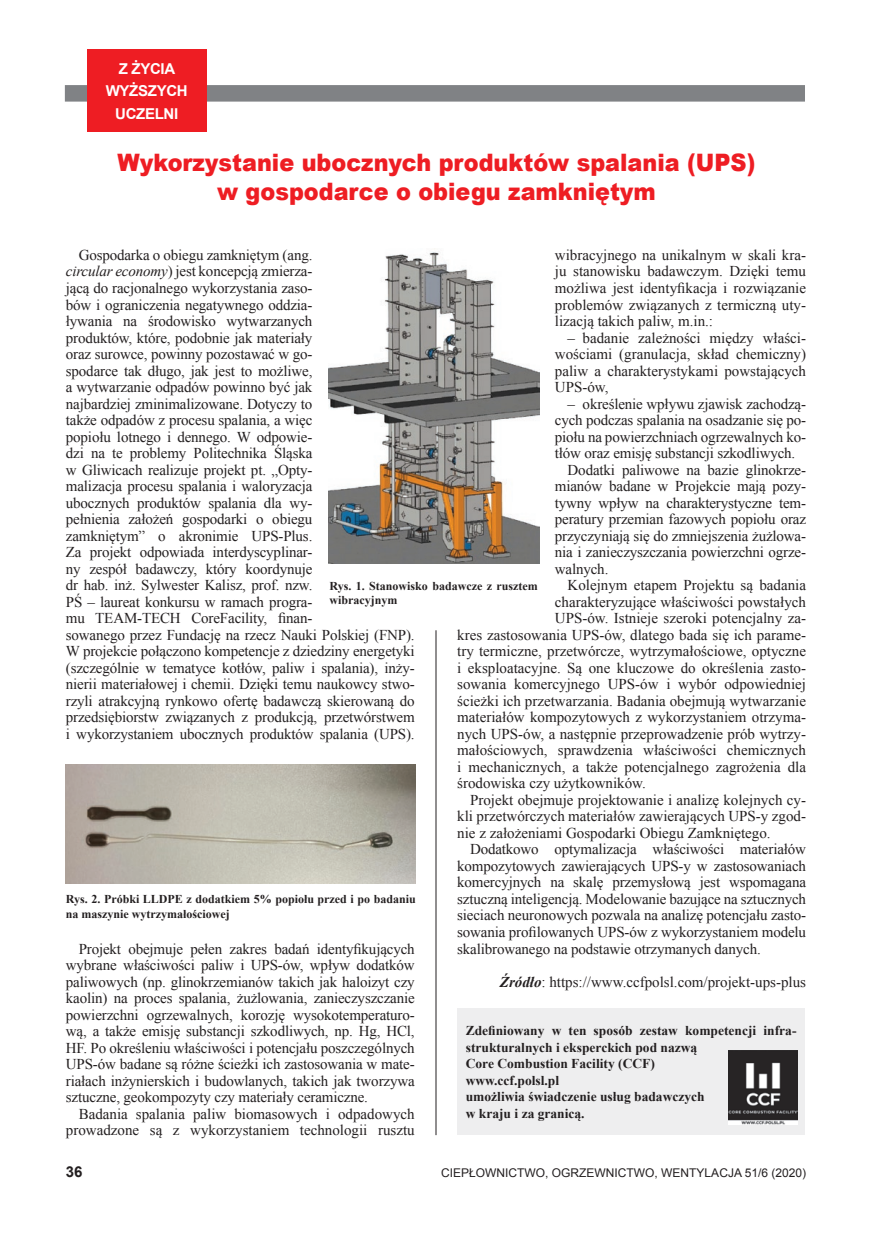
<style>
.page{position:relative;width:872px;height:1234px;background:#fff}
.page>*{position:absolute;margin:0;border:0;box-sizing:border-box;transform-origin:0 0}
.t1{font:900 24px/28.5px "Arial";color:#ee1d23;text-align:center;scale:.93 1}
.t2{font:15px/16.5px "Times New Roman";letter-spacing:-.01em;color:#231f20;text-align:justify}
.t3{font:700 15px/22.5px "Arial";letter-spacing:-.02em;color:#fff;text-align:center}
.t4{font:700 15px "Arial";color:#231f20}
.t5{font:700 13.5px/16.5px "Times New Roman";color:#231f20}
.t6{font:700 12px/14.2px "Times New Roman";color:#231f20}
.t7{font:12px "Arial";color:#231f20}
.s1{font-weight:700;font-style:italic}
.s2{font-style:italic}
</style>
<div class="page">
<hr style="left:435px;top:630px;width:1px;height:504px;background:#231f20">
<div style="left:65px;top:85px;width:740px;height:17px;background:#808285"></div>
<div style="left:87px;top:49px;width:119px;height:83px;background:#ee1d23"></div>
<img style="left:328px;top:248px;width:211px;height:315px">
<img style="left:66px;top:764px;width:350px;height:119px">
<div style="left:457px;top:1008px;width:348px;height:126px;background:#eeeeef"></div>
<img style="left:728px;top:1050px;width:69px;height:74px">
<p class="t3" style="left:106px;top:57px;width:84px">Z ŻYCIA<br>WYŻSZYCH<br>UCZELNI</p>
<h1 class="t1" style="left:118px;top:148px;width:687px">Wykorzystanie ubocznych produktów spalania (UPS) w gospodarce o obiegu zamkniętym</h1>
<p class="t2" style="left:555px;top:246px;width:253px">wibracyjnego na unikalnym w skali kra&shy;ju stanowisku badawczym. Dzięki temu możliwa jest identyfikacja i rozwiązanie problemów związanych z termiczną uty&shy;lizacją takich paliw, m.in.:</p>
<p class="t2" style="left:555px;top:329px;width:253px;text-indent:13px">‒ badanie zależności między właści&shy;wościami (granulacja, skład chemiczny) paliw a charakterystykami powstających UPS-ów,</p>
<p class="t2" style="left:567px;top:395px;width:240px">‒ określenie wpływu zjawisk zachodzą-</p>
<p class="t2" style="left:555px;top:411px;width:253px">cych podczas spalania na osadzanie się po-</p>
<p class="t2" style="left:555px;top:428px;width:253px">piołu na powierzchniach ogrzewalnych ko-</p>
<p class="t2" style="left:555px;top:444px;width:242px">tłów oraz emisję substancji szkodliwych.</p>
<p class="t2" style="left:567px;top:461px;width:240px">Dodatki paliwowe na bazie glinokrze-</p>
<p class="t2" style="left:555px;top:477px;width:253px">mianów badane w Projekcie mają pozy-</p>
<p class="t2" style="left:555px;top:494px;width:253px">tywny wpływ na charakterystyczne tem-</p>
<p class="t2" style="left:555px;top:510px;width:253px">peratury przemian fazowych popiołu oraz</p>
<p class="t2" style="left:555px;top:527px;width:253px">przyczyniają się do zmniejszenia żużlowa-</p>
<p class="t2" style="left:555px;top:543px;width:253px">nia i zanieczyszczania powierzchni ogrze-</p>
<p class="t2" style="left:555px;top:560px;width:55px">walnych.</p>
<p class="t2" style="left:567px;top:576px;width:240px">Kolejnym etapem Projektu są badania</p>
<p class="t2" style="left:555px;top:593px;width:253px">charakteryzujące właściwości powstałych</p>
<p class="t2" style="left:555px;top:609px;width:253px">UPS-ów. Istnieje szeroki potencjalny za-</p>
<p class="t2" style="left:457px;top:626px;width:350px">kres zastosowania UPS-ów, dlatego bada się ich parame-</p>
<p class="t2" style="left:457px;top:642px;width:350px">try termiczne, przetwórcze, wytrzymałościowe, optyczne</p>
<p class="t2" style="left:457px;top:659px;width:350px">i eksploatacyjne. Są one kluczowe do określenia zasto-</p>
<p class="t2" style="left:457px;top:675px;width:350px">sowania komercyjnego UPS-ów i wybór odpowiedniej</p>
<p class="t2" style="left:457px;top:692px;width:350px">ścieżki ich przetwarzania. Badania obejmują wytwarzanie</p>
<p class="t2" style="left:457px;top:708px;width:350px">materiałów kompozytowych z wykorzystaniem otrzyma-</p>
<p class="t2" style="left:457px;top:725px;width:350px">nych UPS-ów, a następnie przeprowadzenie prób wytrzy-</p>
<p class="t2" style="left:457px;top:741px;width:350px">małościowych, sprawdzenia właściwości chemicznych</p>
<p class="t2" style="left:457px;top:758px;width:350px">i mechanicznych, a także potencjalnego zagrożenia dla</p>
<p class="t2" style="left:457px;top:774px;width:190px">środowiska czy użytkowników.</p>
<p class="t2" style="left:470px;top:791px;width:337px">Projekt obejmuje projektowanie i analizę kolejnych cy-</p>
<p class="t2" style="left:457px;top:807px;width:350px">kli przetwórczych materiałów zawierających UPS-y zgod-</p>
<p class="t2" style="left:457px;top:824px;width:315px">nie z założeniami Gospodarki Obiegu Zamkniętego.</p>
<p class="t2" style="left:470px;top:840px;width:337px">Dodatkowo optymalizacja właściwości materiałów</p>
<p class="t2" style="left:457px;top:857px;width:350px">kompozytowych zawierających UPS-y w zastosowaniach</p>
<p class="t2" style="left:457px;top:873px;width:350px">komercyjnych na skalę przemysłową jest wspomagana</p>
<p class="t2" style="left:457px;top:890px;width:350px">sztuczną inteligencją. Modelowanie bazujące na sztucznych</p>
<p class="t2" style="left:457px;top:906px;width:350px">sieciach neuronowych pozwala na analizę potencjału zasto-</p>
<p class="t2" style="left:457px;top:923px;width:350px">sowania profilowanych UPS-ów z wykorzystaniem modelu</p>
<p class="t2" style="left:457px;top:939px;width:305px">skalibrowanego na podstawie otrzymanych danych.</p>
<p class="t2" style="left:500px;top:972px;width:308px"><span class="s1">Źródło</span>: https://www.ccfpolsl.com/projekt-ups-plus</p>
<p class="t2" style="left:66px;top:246px;width:350px;text-align:left;text-indent:13px">Gospodarka o obiegu zamkniętym (ang.<br><span class="s2">circular economy</span>) jest koncepcją zmierza-<br>jącą do racjonalnego wykorzystania zaso-<br>bów i ograniczenia negatywnego oddzia-<br>ływania na środowisko wytwarzanych<br>produktów, które, podobnie jak materiały<br>oraz surowce, powinny pozostawać w go-<br>spodarce tak długo, jak jest to możliwe,<br>a wytwarzanie odpadów powinno być jak<br>najbardziej zminimalizowane. Dotyczy to<br>także odpadów z procesu spalania, a więc<br>popiołu lotnego i dennego. W odpowie-<br>dzi na te problemy Politechnika Śląska<br>w Gliwicach realizuje projekt pt. „Opty-<br>malizacja procesu spalania i waloryzacja<br>ubocznych produktów spalania dla wy-<br>pełnienia założeń gospodarki o obiegu<br>zamkniętym” o akronimie UPS-Plus.<br>Za projekt odpowiada interdyscyplinar-<br>ny zespół badawczy, który koordynuje<br>dr hab. inż. Sylwester Kalisz, prof. nzw.<br>PŚ – laureat konkursu w ramach progra-<br>mu TEAM-TECH CoreFacility, finan-<br>sowanego przez Fundację na rzecz Nauki Polskiej (FNP).<br>W projekcie połączono kompetencje z dziedziny energetyki (szczególnie w tematyce kotłów, paliw i spalania), inży&shy;nierii materiałowej i chemii. Dzięki temu naukowcy stwo&shy;rzyli atrakcyjną rynkowo ofertę badawczą skierowaną do przedsiębiorstw związanych z produkcją, przetwórstwem i wykorzystaniem ubocznych produktów spalania (UPS).</p>
<p class="t6" style="left:329px;top:578px;width:210px">Rys. 1. Stanowisko badawcze z rusztem wibracyjnym</p>
<p class="t6" style="left:66px;top:891px;width:351px">Rys. 2. Próbki LLDPE z dodatkiem 5% popiołu przed i po badaniu na maszynie wytrzymałościowej</p>
<p class="t2" style="left:66px;top:939px;width:350px;text-indent:13px">Projekt obejmuje pełen zakres badań identyfikujących wybrane właściwości paliw i UPS-ów, wpływ dodatków paliwowych (np. glinokrzemianów takich jak haloizyt czy kaolin) na proces spalania, żużlowania, zanieczyszczanie powierzchni ogrzewalnych, korozję wysokotemperaturo&shy;wą, a także emisję substancji szkodliwych, np. Hg, HCl, HF. Po określeniu właściwości i potencjału poszczególnych UPS-ów badane są różne ścieżki ich zastosowania w mate&shy;riałach inżynierskich i budowlanych, takich jak tworzywa sztuczne, geokompozyty czy materiały ceramiczne.</p>
<p class="t2" style="left:66px;top:1104px;width:350px;text-align:right">Badania spalania paliw biomasowych i odpadowych prowadzone są z wykorzystaniem technologii rusztu</p>
<p class="t5" style="left:466px;top:1021px;width:332px">Zdefiniowany w ten sposób zestaw kompetencji infra&shy;strukturalnych i eksperckich pod nazwą<br>Core Combustion Facility (CCF)<br>www.ccf.polsl.pl<br>umożliwia świadczenie usług badawczych<br>w kraju i za granicą.</p>
<p class="t4" style="left:66px;top:1160px;width:18px">36</p>
<p class="t7" style="left:441px;top:1164px;width:366px">CIEPŁOWNICTWO, OGRZEWNICTWO, WENTYLACJA 51/6 (2020)</p>
</div>
